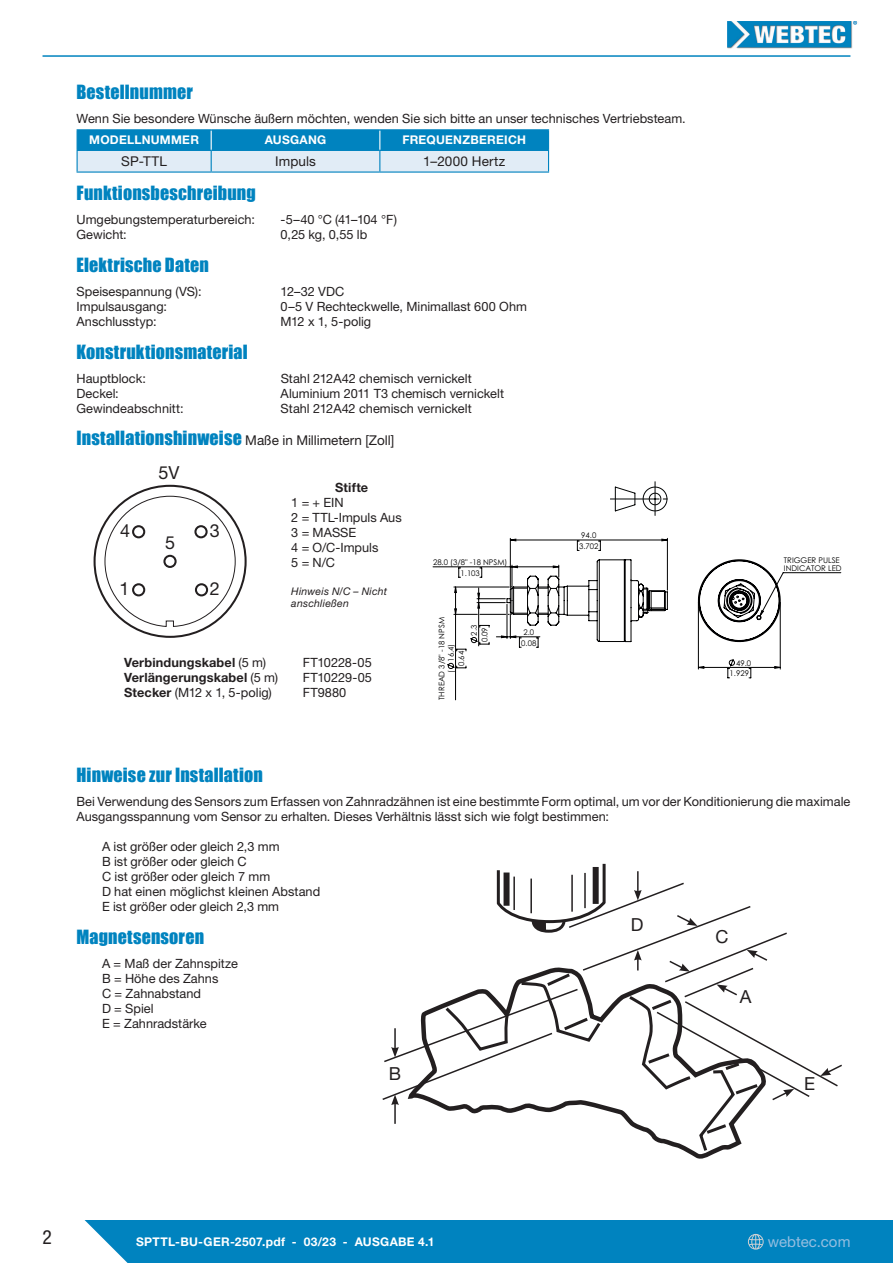
<style>
.page{position:relative;width:893px;height:1263px;background:#fff}
.page>*{position:absolute;margin:0;border:0;box-sizing:border-box;transform-origin:0 0}
.t1{font:condensed 19.5px "Helvetica Neue LT Std";color:#231f20}
.Specifications_heading{font:18px "Impact";letter-spacing:.01em;color:#0083bf}
.Specifications_text{font:18px "Helvetica Neue LT Std";color:#231f20}
.t2{font:15px "Helvetica Neue LT Std";letter-spacing:.005em;color:#94bee0}
.Specifications_heading-2{font:13.5px "Helvetica Neue LT Std";letter-spacing:-.005em;color:#231f20}
.Table_text{font:13.5px "Helvetica Neue LT Std";letter-spacing:.01em;color:#231f20}
.Specifications_text-2{font:12.75px/15px "Helvetica Neue LT Std";color:#231f20}
.Specifications_text_bold{font:700 12.75px "Helvetica Neue LT Std";letter-spacing:.01em;color:#231f20}
.Specifications_text_bold-2{font:12.75px "Helvetica Neue LT Std";color:#231f20}
.Table_heading{font:700 12px "Helvetica Neue LT Std";letter-spacing:.02em;color:#fff}
.Table_footnote_italic{font:italic 10.5px/12.8px "Helvetica Neue LT Std";letter-spacing:.02em;color:#231f20}
.t3{font:7.8px/10.5px "Century Gothic";color:#000001}
.s1{font-family:"Impact";font-size:18px;color:#0083bf}
.s2{font-weight:400}
.s3{font-weight:700}
</style>
<div class="page">
<img style="left:727px;top:21px;width:131px;height:28px">
<hr style="left:43px;top:55px;width:807px;height:2px;background:#0083bf">
<div style="left:0;top:1220px;width:893px;height:43px;background:#0083bf"></div>
<svg style="left:748px;top:1234px;width:16px;height:15px"></svg>
<svg style="left:0;top:1220px;width:128px;height:43px"></svg>
<hr style="left:77px;top:171px;width:134px;height:2px;background:#0083bf">
<hr style="left:211px;top:171px;width:169px;height:2px;background:#0083bf">
<hr style="left:380px;top:171px;width:169px;height:2px;background:#0083bf">
<hr style="left:77px;top:129px;width:134px;height:1px;background:#0083bf">
<hr style="left:211px;top:129px;width:169px;height:1px;background:#0083bf">
<hr style="left:380px;top:129px;width:169px;height:1px;background:#0083bf">
<svg style="left:77px;top:130px;width:472px;height:42px;background:#6fb7da"></svg>
<hr style="left:77px;top:150px;width:134px;height:1px;background:#0083bf">
<hr style="left:211px;top:150px;width:169px;height:1px;background:#0083bf">
<hr style="left:380px;top:150px;width:169px;height:1px;background:#0083bf">
<svg style="left:444px;top:1101px;width:309px;height:53px"></svg>
<svg style="left:382px;top:882px;width:456px;height:219px"></svg>
<svg style="left:495px;top:863px;width:112px;height:71px"></svg>
<hr style="left:394px;top:1028px;width:2px;height:21px;background:#231f20">
<svg style="left:391px;top:1047px;width:8px;height:10px"></svg>
<hr style="left:394px;top:1103px;width:2px;height:21px;background:#231f20">
<svg style="left:391px;top:1094px;width:8px;height:11px"></svg>
<hr style="left:637px;top:871px;width:2px;height:21px;background:#231f20">
<svg style="left:634px;top:890px;width:8px;height:10px"></svg>
<svg style="left:634px;top:950px;width:8px;height:20px"></svg>
<svg style="left:820px;top:1063px;width:22px;height:13px"></svg>
<svg style="left:771px;top:1089px;width:23px;height:12px"></svg>
<svg style="left:668px;top:959px;width:22px;height:13px"></svg>
<svg style="left:716px;top:984px;width:23px;height:13px"></svg>
<svg style="left:675px;top:914px;width:22px;height:12px"></svg>
<svg style="left:747px;top:950px;width:22px;height:12px"></svg>
<svg style="left:610px;top:482px;width:58px;height:33px"></svg>
<svg style="left:132px;top:525px;width:77px;height:72px"></svg>
<svg style="left:446px;top:538px;width:335px;height:131px"></svg>
<p class="Specifications_heading" style="left:77px;top:78px;width:118px">Bestellnummer</p>
<p class="Specifications_text-2" style="left:77px;top:111px;width:611px">Wenn Sie besondere Wünsche äußern möchten, wenden Sie sich bitte an unser technisches Vertriebsteam.</p>
<p class="Table_heading" style="left:89px;top:133px;width:111px">MODELLNUMMER</p>
<p class="Table_heading" style="left:265px;top:133px;width:63px">AUSGANG</p>
<p class="Table_heading" style="left:402px;top:133px;width:125px">FREQUENZBEREICH</p>
<p class="Table_text" style="left:121px;top:153px;width:47px">SP-TTL</p>
<p class="Table_text" style="left:275px;top:153px;width:42px">Impuls</p>
<p class="Table_text" style="left:423px;top:153px;width:84px">1–2000 Hertz</p>
<p class="Specifications_heading" style="left:77px;top:179px;width:181px">Funktionsbeschreibung</p>
<p class="Specifications_text-2" style="left:77px;top:211px;width:180px">Umgebungstemperaturbereich:</p>
<p class="Specifications_text-2" style="left:281px;top:211px;width:118px">-5–40 °C (41–104 °F)</p>
<p class="Specifications_text-2" style="left:77px;top:226px;width:52px">Gewicht:</p>
<p class="Specifications_text-2" style="left:281px;top:226px;width:88px">0,25 kg, 0,55 lb</p>
<p class="Specifications_heading" style="left:77px;top:251px;width:134px">Elektrische Daten</p>
<p class="Specifications_text-2" style="left:77px;top:283px;width:126px">Speisespannung (VS):</p>
<p class="Specifications_text-2" style="left:281px;top:283px;width:65px">12–32 VDC</p>
<p class="Specifications_text-2" style="left:77px;top:298px;width:92px">Impulsausgang:</p>
<p class="Specifications_text-2" style="left:281px;top:298px;width:248px">0–5 V Rechteckwelle, Minimallast 600 Ohm</p>
<p class="Specifications_text-2" style="left:77px;top:313px;width:82px">Anschlusstyp:</p>
<p class="Specifications_text-2" style="left:281px;top:313px;width:92px">M12 x 1, 5-polig</p>
<p class="Specifications_heading" style="left:77px;top:338px;width:173px">Konstruktionsmaterial</p>
<p class="Specifications_text-2" style="left:77px;top:370px;width:71px">Hauptblock:</p>
<p class="Specifications_text-2" style="left:281px;top:370px;width:193px">Stahl 212A42 chemisch vernickelt</p>
<p class="Specifications_text-2" style="left:77px;top:385px;width:44px">Deckel:</p>
<p class="Specifications_text-2" style="left:281px;top:385px;width:225px">Aluminium 2011 T3 chemisch vernickelt</p>
<p class="Specifications_text-2" style="left:77px;top:400px;width:108px">Gewindeabschnitt:</p>
<p class="Specifications_text-2" style="left:281px;top:400px;width:193px">Stahl 212A42 chemisch vernickelt</p>
<p class="Specifications_heading-2" style="left:77px;top:433px;width:319px"><span class="s1">Installationshinweise</span> Maße in Millimetern [Zoll]</p>
<p class="Specifications_text" style="left:158px;top:461px;width:23px">5V</p>
<p class="Specifications_text" style="left:120px;top:520px;width:12px">4</p>
<p class="Specifications_text" style="left:210px;top:520px;width:12px">3</p>
<p class="Specifications_text" style="left:165px;top:532px;width:12px">5</p>
<p class="Specifications_text" style="left:119px;top:578px;width:12px">1</p>
<p class="Specifications_text" style="left:210px;top:578px;width:12px">2</p>
<p class="Specifications_text_bold" style="left:335px;top:479px;width:35px">Stifte</p>
<p class="Specifications_text-2" style="left:291px;top:494px;width:54px">1 = + EIN</p>
<p class="Specifications_text-2" style="left:291px;top:509px;width:112px">2 = TTL-Impuls Aus</p>
<p class="Specifications_text-2" style="left:291px;top:524px;width:67px">3 = MASSE</p>
<p class="Specifications_text-2" style="left:291px;top:539px;width:89px">4 = O/C-Impuls</p>
<p class="Specifications_text-2" style="left:291px;top:554px;width:45px">5 = N/C</p>
<p class="Table_footnote_italic" style="left:291px;top:584px;width:97px">Hinweis N/C – Nicht anschließen</p>
<p class="Specifications_text_bold" style="left:124px;top:654px;width:143px">Verbindungskabel <span class="s2">(5 m)</span></p>
<p class="Specifications_text_bold-2" style="left:303px;top:655px;width:71px">FT10228-05</p>
<p class="Specifications_text_bold" style="left:124px;top:669px;width:155px">Verlängerungskabel <span class="s2">(5 m)</span></p>
<p class="Specifications_text_bold-2" style="left:303px;top:670px;width:71px">FT10229-05</p>
<p class="Specifications_text_bold-2" style="left:124px;top:685px;width:149px"><span class="s3">Stecker</span> (M12 x 1, 5-polig)</p>
<p class="Specifications_text_bold-2" style="left:303px;top:685px;width:45px">FT9880</p>
<p class="t3" style="left:433px;top:557px;width:76px;text-align:center">28.0 (3/8" -18 NPSM)<br>1.103</p>
<p class="t3" style="left:437px;top:700px;width:84px;line-height:9.3px;text-align:center;rotate:-90deg">THREAD 3/8" -18 NPSM ( 16.4)</p>
<p class="t3" style="left:469px;top:642px;width:19px;text-align:right;rotate:-90deg">2.3<br>0.09</p>
<p class="t3" style="left:456px;top:666px;width:17px;rotate:-90deg">0.64</p>
<p class="t3" style="left:521px;top:627px;width:17px">2.0<br>0.08</p>
<p class="t3" style="left:579px;top:530px;width:21px">94.0<br>3.702</p>
<p class="t3" style="left:784px;top:557px;width:59px;line-height:7.5px">TRIGGER PULSE<br>INDICATOR LED</p>
<p class="t3" style="left:730px;top:657px;width:23px;text-align:right">49.0<br>1.929</p>
<p class="Specifications_heading" style="left:77px;top:761px;width:188px">Hinweise zur Installation</p>
<p class="Specifications_text-2" style="left:77px;top:794px;width:775px">Bei Verwendung des Sensors zum Erfassen von Zahnradzähnen ist eine bestimmte Form optimal, um vor der Konditionierung die maximale<br>Ausgangsspannung vom Sensor zu erhalten. Dieses Verhältnis lässt sich wie folgt bestimmen:</p>
<p class="Specifications_text-2" style="left:102px;top:839px;width:179px">A ist größer oder gleich 2,3 mm</p>
<p class="Specifications_text-2" style="left:102px;top:854px;width:146px">B ist größer oder gleich C</p>
<p class="Specifications_text-2" style="left:102px;top:869px;width:170px">C ist größer oder gleich 7 mm</p>
<p class="Specifications_text-2" style="left:102px;top:884px;width:220px">D hat einen möglichst kleinen Abstand</p>
<p class="Specifications_text-2" style="left:102px;top:899px;width:179px">E ist größer oder gleich 2,3 mm</p>
<p class="Specifications_heading" style="left:77px;top:923px;width:129px">Magnetsensoren</p>
<p class="Specifications_text-2" style="left:102px;top:956px;width:137px">A = Maß der Zahnspitze</p>
<p class="Specifications_text-2" style="left:102px;top:971px;width:118px">B = Höhe des Zahns</p>
<p class="Specifications_text-2" style="left:102px;top:986px;width:101px">C = Zahnabstand</p>
<p class="Specifications_text-2" style="left:102px;top:1001px;width:53px">D = Spiel</p>
<p class="Specifications_text-2" style="left:102px;top:1016px;width:106px">E = Zahnradstärke</p>
<p class="Specifications_text" style="left:389px;top:1063px;width:14px">B</p>
<p class="Specifications_text" style="left:631px;top:913px;width:14px">D</p>
<p class="Specifications_text" style="left:715px;top:926px;width:14px">C</p>
<p class="Specifications_text" style="left:740px;top:986px;width:13px">A</p>
<p class="Specifications_text" style="left:804px;top:1073px;width:12px">E</p>
<h1 class="t1" style="left:43px;top:1225px;width:11px">2</h1>
<p class="t2" style="left:768px;top:1232px;width:84px">webtec.com</p>
<p class="Table_heading" style="left:136px;top:1234px;width:300px">SPTTL-BU-GER-2507.pdf - 03/23 - AUSGABE 4.1</p>
</div>
